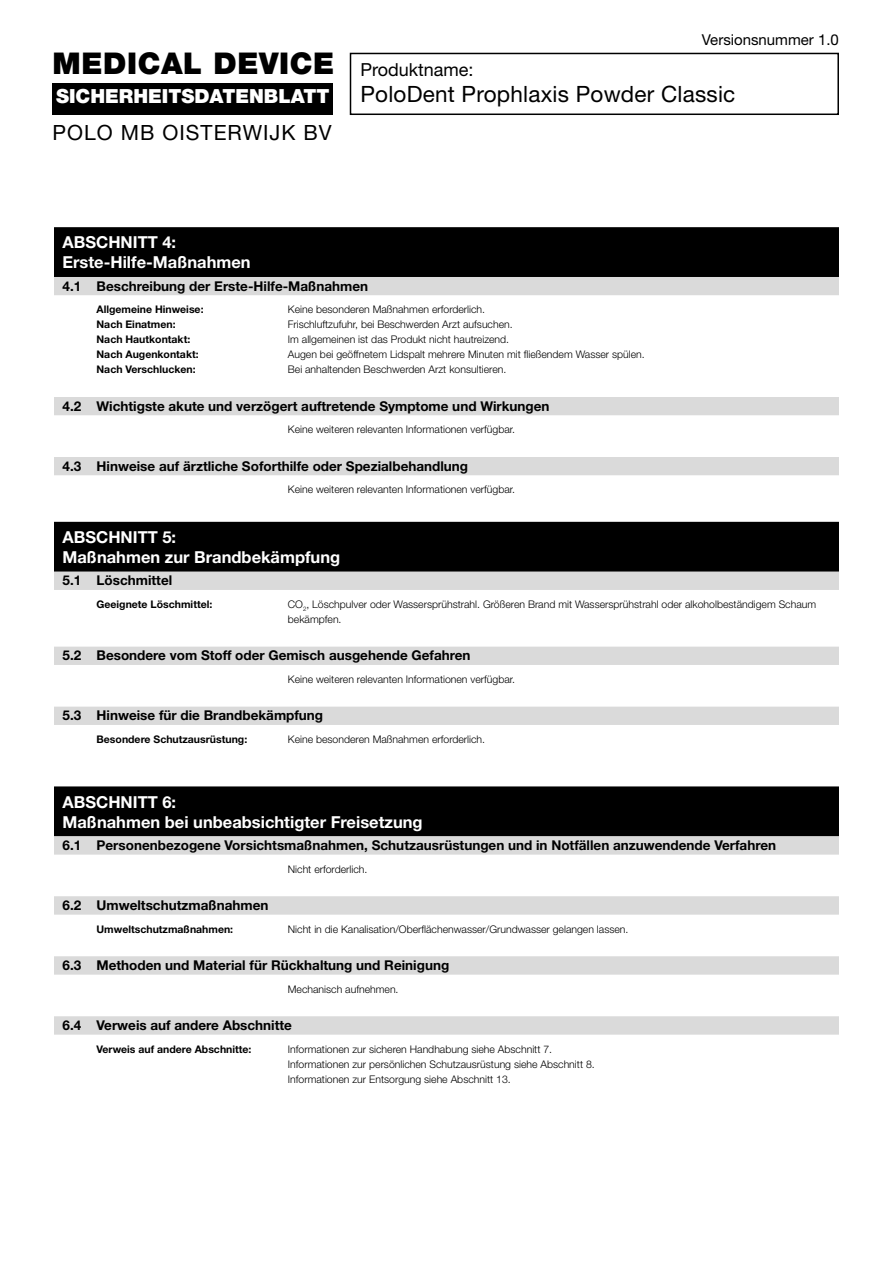
<style>
.page{position:relative;width:893px;height:1263px;background:#fff}
.page>*{position:absolute;margin:0;border:0;box-sizing:border-box;transform-origin:0 0}
.t1{font:900 30px "Helvetica Neue LT Pro";letter-spacing:.02em;color:#000}
.t2{font:22.5px "Helvetica Neue LT Pro";letter-spacing:.01em;color:#000}
.t3{font:21px "Helvetica Neue LT Pro";letter-spacing:.05em;color:#000}
.t4{font:900 19.5px "Helvetica Neue LT Pro";color:#fff}
.t5{font:18px "Helvetica Neue LT Pro";color:#000}
.t6{font:700 16.5px/19.8px "Helvetica Neue LT Pro";color:#fff}
.t7{font:15px "Helvetica Neue LT Pro";color:#000}
.t8{font:700 13.5px "Helvetica Neue LT Pro";color:#000}
.t9{font:300 10.5px/15px "Helvetica Neue LT Pro";color:#000}
.t10{font:700 10.5px "Helvetica Neue LT Pro";color:#000}
</style>
<div class="page">
<div style="left:54px;top:227px;width:785px;height:26px;background:#000"></div>
<div style="left:54px;top:247px;width:785px;height:25px;background:#000"></div>
<div style="left:54px;top:268px;width:785px;height:9px;background:#000"></div>
<div style="left:54px;top:277px;width:785px;height:18px;background:#dadada"></div>
<div style="left:54px;top:397px;width:785px;height:18px;background:#dadada"></div>
<div style="left:54px;top:457px;width:785px;height:18px;background:#dadada"></div>
<div style="left:54px;top:522px;width:785px;height:25px;background:#000"></div>
<div style="left:54px;top:542px;width:785px;height:25px;background:#000"></div>
<div style="left:54px;top:563px;width:785px;height:9px;background:#000"></div>
<div style="left:54px;top:572px;width:785px;height:18px;background:#dadada"></div>
<div style="left:54px;top:647px;width:785px;height:18px;background:#dadada"></div>
<div style="left:54px;top:707px;width:785px;height:18px;background:#dadada"></div>
<div style="left:54px;top:786px;width:785px;height:26px;background:#000"></div>
<div style="left:54px;top:806px;width:785px;height:26px;background:#000"></div>
<div style="left:54px;top:827px;width:785px;height:9px;background:#000"></div>
<div style="left:54px;top:836px;width:785px;height:18px;background:#dadada"></div>
<div style="left:54px;top:896px;width:785px;height:18px;background:#dadada"></div>
<div style="left:54px;top:956px;width:785px;height:18px;background:#dadada"></div>
<div style="left:54px;top:1016px;width:785px;height:18px;background:#dadada"></div>
<div style="left:350px;top:53px;width:489px;height:62px;border:2px solid #000"></div>
<div style="left:52px;top:83px;width:281px;height:32px;background:#000"></div>
<h1 class="t1" style="left:52px;top:45px;width:283px">MEDICAL DEVICE</h1>
<h3 class="t4" style="left:56px;top:84px;width:275px">SICHERHEITSDATENBLATT</h3>
<h3 class="t3" style="left:52px;top:119px;width:281px">POLO MB OISTERWIJK BV</h3>
<h3 class="t5" style="left:360px;top:59px;width:115px">Produktname:</h3>
<h3 class="t7" style="left:702px;top:30px;width:139px">Versionsnummer 1.0</h3>
<h2 class="t2" style="left:360px;top:80px;width:376px">PoloDent Prophlaxis Powder Classic</h2>
<h3 class="t6" style="left:62px;top:232px;width:190px">ABSCHNITT 4:<br>Erste-Hilfe-Maßnahmen</h3>
<p class="t8" style="left:63px;top:278px;width:307px">4.1 Beschreibung der Erste-Hilfe-Maßnahmen</p>
<p class="t10" style="left:97px;top:303px;width:109px">Allgemeine Hinweise:</p>
<p class="t9" style="left:288px;top:302px;width:199px">Keine besonderen Maßnahmen erforderlich.</p>
<p class="t10" style="left:97px;top:318px;width:81px">Nach Einatmen:</p>
<p class="t9" style="left:288px;top:317px;width:226px">Frischluftzufuhr, bei Beschwerden Arzt aufsuchen.</p>
<p class="t10" style="left:97px;top:333px;width:95px">Nach Hautkontakt:</p>
<p class="t9" style="left:288px;top:332px;width:223px">Im allgemeinen ist das Produkt nicht hautreizend.</p>
<p class="t10" style="left:97px;top:348px;width:104px">Nach Augenkontakt:</p>
<p class="t9" style="left:288px;top:347px;width:358px">Augen bei geöffnetem Lidspalt mehrere Minuten mit fließendem Wasser spülen.</p>
<p class="t10" style="left:97px;top:363px;width:101px">Nach Verschlucken:</p>
<p class="t9" style="left:288px;top:362px;width:220px">Bei anhaltenden Beschwerden Arzt konsultieren.</p>
<p class="t8" style="left:63px;top:398px;width:489px">4.2 Wichtigste akute und verzögert auftretende Symptome und Wirkungen</p>
<p class="t9" style="left:288px;top:422px;width:229px">Keine weiteren relevanten Informationen verfügbar.</p>
<p class="t8" style="left:63px;top:458px;width:407px">4.3 Hinweise auf ärztliche Soforthilfe oder Spezialbehandlung</p>
<p class="t9" style="left:288px;top:482px;width:229px">Keine weiteren relevanten Informationen verfügbar.</p>
<h3 class="t6" style="left:62px;top:527px;width:279px">ABSCHNITT 5:<br>Maßnahmen zur Brandbekämpfung</h3>
<p class="t8" style="left:63px;top:572px;width:111px">5.1 Löschmittel</p>
<p class="t10" style="left:97px;top:598px;width:117px">Geeignete Löschmittel:</p>
<p class="t9" style="left:288px;top:596px;width:530px">CO<sub>2</sub>, Löschpulver oder Wassersprühstrahl. Größeren Brand mit Wassersprühstrahl oder alkoholbeständigem Schaum bekämpfen.</p>
<p class="t8" style="left:63px;top:647px;width:410px">5.2 Besondere vom Stoff oder Gemisch ausgehende Gefahren</p>
<p class="t9" style="left:288px;top:671px;width:229px">Keine weiteren relevanten Informationen verfügbar.</p>
<p class="t8" style="left:63px;top:707px;width:262px">5.3 Hinweise für die Brandbekämpfung</p>
<p class="t10" style="left:97px;top:733px;width:152px">Besondere Schutzausrüstung:</p>
<p class="t9" style="left:288px;top:731px;width:199px">Keine besonderen Maßnahmen erforderlich.</p>
<h3 class="t6" style="left:62px;top:791px;width:362px">ABSCHNITT 6:<br>Maßnahmen bei unbeabsichtigter Freisetzung</h3>
<p class="t8" style="left:63px;top:837px;width:715px">6.1 Personenbezogene Vorsichtsmaßnahmen, Schutzausrüstungen und in Notfällen anzuwendende Verfahren</p>
<p class="t9" style="left:288px;top:861px;width:81px">Nicht erforderlich.</p>
<p class="t8" style="left:63px;top:897px;width:207px">6.2 Umweltschutzmaßnahmen</p>
<p class="t10" style="left:97px;top:922px;width:138px">Umweltschutzmaßnahmen:</p>
<p class="t9" style="left:288px;top:921px;width:342px">Nicht in die Kanalisation/Oberflächenwasser/Grundwasser gelangen lassen.</p>
<p class="t8" style="left:63px;top:957px;width:388px">6.3 Methoden und Material für Rückhaltung und Reinigung</p>
<p class="t9" style="left:288px;top:981px;width:112px">Mechanisch aufnehmen.</p>
<p class="t8" style="left:63px;top:1017px;width:231px">6.4 Verweis auf andere Abschnitte</p>
<p class="t10" style="left:97px;top:1042px;width:156px">Verweis auf andere Abschnitte:</p>
<p class="t9" style="left:288px;top:1041px;width:308px">Informationen zur sicheren Handhabung siehe Abschnitt 7.<br>Informationen zur persönlichen Schutzausrüstung siehe Abschnitt 8.<br>Informationen zur Entsorgung siehe Abschnitt 13.</p>
</div>
